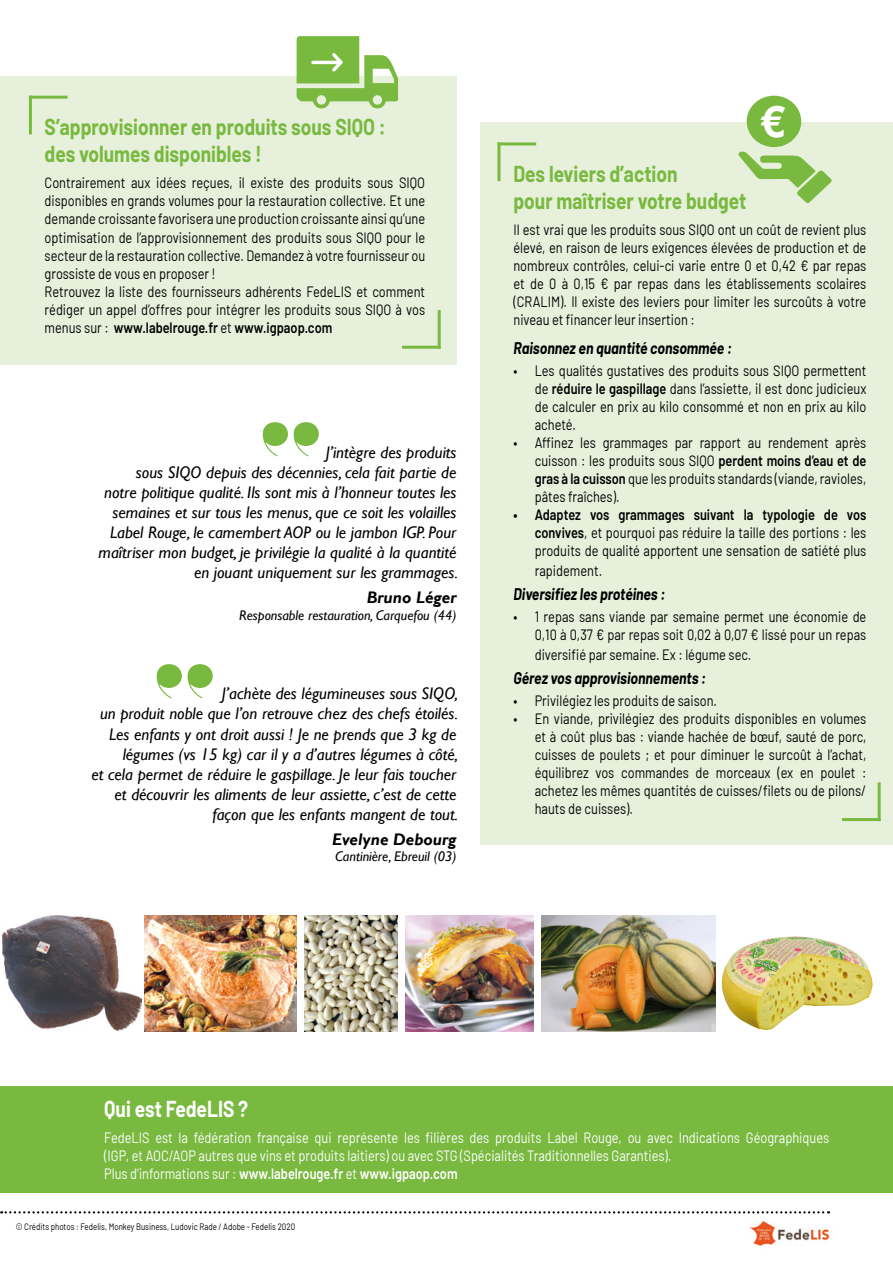
<style>
.page{position:relative;width:893px;height:1263px;background:#fff}
.page>*{position:absolute;margin:0;border:0;box-sizing:border-box;transform-origin:0 0}
.t1{font:700 43.5px "Helvetica Neue LT Com";color:#fff}
.t2{font:700 22.5px/27px "Barlow";color:#79b940;scale:.85 1}
.t3{font:700 22.5px "Barlow";color:#fff;scale:.85 1}
.t4{font:italic 16.8px/20.1px "Gill Sans";color:#000;text-align:right}
.t5{font:italic 700 16.8px "Gill Sans";color:#000}
.t6{font:italic 700 16.5px "Barlow";color:#000;scale:.85 1}
.t7{font:15px/18px "Barlow";color:#000;text-align:justify;scale:.85 1}
.t8{font:15px/18px "Barlow";color:#fff;scale:.85 1}
.t9{font:600 15px "Barlow";color:#fff;scale:.85 1}
.t10{font:italic 13.95px "Gill Sans";color:#000}
.t11{font:9.3px "Barlow";color:#000;scale:.85 1}
.s1{font-weight:600}
.s2{font-weight:400}
</style>
<div class="page">
<img style="left:721px;top:936px;width:71px;height:91px">
<div style="left:480px;top:122px;width:413px;height:723px;background:#e6f0da"></div>
<div style="left:0;top:1086px;width:893px;height:107px;background:#79b940"></div>
<svg style="left:1px;top:1211px;width:828px;height:2px"></svg>
<img style="left:749px;top:1221px;width:81px;height:26px">
<div style="left:0;top:77px;width:456px;height:288px;background:#e6f0da"></div>
<svg style="left:297px;top:36px;width:101px;height:72px"></svg>
<svg style="left:738px;top:151px;width:94px;height:52px"></svg>
<div style="left:747px;top:96px;width:54px;height:51px;background:#79b940;border-radius:50%"></div>
<svg style="left:263px;top:422px;width:56px;height:34px"></svg>
<hr style="left:29px;top:96px;width:39px;height:3px;background:#79b940">
<hr style="left:29px;top:96px;width:3px;height:38px;background:#79b940">
<hr style="left:497px;top:142px;width:39px;height:3px;background:#79b940">
<hr style="left:497px;top:142px;width:3px;height:39px;background:#79b940">
<hr style="left:842px;top:818px;width:39px;height:3px;background:#79b940">
<hr style="left:878px;top:782px;width:3px;height:39px;background:#79b940">
<hr style="left:402px;top:346px;width:39px;height:3px;background:#79b940">
<hr style="left:438px;top:310px;width:3px;height:39px;background:#79b940">
<svg style="left:157px;top:664px;width:56px;height:34px"></svg>
<img style="left:541px;top:915px;width:174px;height:116px">
<img style="left:406px;top:915px;width:127px;height:116px">
<img style="left:304px;top:915px;width:94px;height:116px">
<img style="left:145px;top:915px;width:151px;height:116px">
<img style="left:3px;top:915px;width:138px;height:116px">
<p class="t2" style="left:45px;top:112px;width:403px">S’approvisionner en produits sous SIQO : des volumes disponibles !</p>
<p class="t7" style="left:45px;top:173px;width:449px">Contrairement aux idées reçues, il existe des produits sous SIQO disponibles en grands volumes pour la restauration collective. Et une demande croissante favorisera une production croissante ainsi qu’une optimisation de l’approvisionnement des produits sous SIQO pour le secteur de la restauration collective. Demandez à votre fournisseur ou grossiste de vous en proposer !</p>
<p class="t7" style="left:45px;top:281px;width:449px">Retrouvez la liste des fournisseurs adhérents FedeLIS et comment rédiger un appel d’offres pour intégrer les produits sous SIQO à vos menus sur : <span class="s1">www.labelrouge.fr</span> et <span class="s1">www.igpaop.com</span></p>
<p class="t4" style="left:326px;top:442px;width:132px">J’intègre des produits</p>
<p class="t4" style="left:99px;top:462px;width:361px">sous SIQO depuis des décennies, cela fait partie de<br>notre politique qualité. Ils sont mis à l’honneur toutes les semaines et sur tous les menus, que ce soit les volailles Label Rouge, le camembert AOP ou le jambon IGP. Pour maîtriser mon budget, je privilégie la qualité à la quantité en jouant uniquement sur les grammages.</p>
<p class="t5" style="left:367px;top:587px;width:91px">Bruno Léger</p>
<p class="t10" style="left:239px;top:607px;width:219px">Responsable restauration, Carquefou (44)</p>
<p class="t4" style="left:91px;top:684px;width:368px">J’achète des légumineuses sous SIQO,<br>un produit noble que l’on retrouve chez des chefs étoilés.<br>Les enfants y ont droit aussi ! Je ne prends que 3 kg de légumes (vs 15 kg) car il y a d’autres légumes à côté,<br>et cela permet de réduire le gaspillage. Je leur fais toucher et découvrir les aliments de leur assiette, c’est de cette façon que les enfants mangent de tout.</p>
<p class="t5" style="left:332px;top:829px;width:126px">Evelyne Debourg</p>
<p class="t10" style="left:335px;top:848px;width:123px">Cantinière, Ebreuil (03)</p>
<p class="t1" style="left:760px;top:94px;width:26px">€</p>
<p class="t2" style="left:513px;top:158px;width:275px">Des leviers d’action<br>pour maîtriser votre budget</p>
<p class="t7" style="left:513px;top:220px;width:417px">Il est vrai que les produits sous SIQO ont un coût de revient plus élevé, en raison de leurs exigences élevées de production et de nombreux contrôles, celui-ci varie entre 0 et 0,42 € par repas et de 0 à 0,15 € par repas dans les établissements scolaires (CRALIM). Il existe des leviers pour limiter les surcoûts à votre niveau et financer leur insertion :</p>
<p class="t6" style="left:513px;top:335px;width:259px">Raisonnez en quantité consommée :</p>
<p class="t7" style="left:535px;top:360px;width:392px;text-indent:-21px">• Les qualités gustatives des produits sous SIQO permettent de <span class="s1">réduire le gaspillage</span> dans l’assiette, il est donc judicieux de calculer en prix au kilo consommé et non en prix au kilo acheté.</p>
<p class="t7" style="left:535px;top:432px;width:392px;text-indent:-21px">• Affinez les grammages par rapport au rendement après cuisson : les produits sous SIQO <span class="s1">perdent moins d’eau et de gras à la cuisson</span> que les produits standards (viande, ravioles, pâtes fraîches).</p>
<p class="t7" style="left:535px;top:504px;width:392px;text-indent:-21px"><span class="s1">• Adaptez vos grammages suivant la typologie de vos convives</span>, et pourquoi pas réduire la taille des portions : les produits de qualité apportent une sensation de satiété plus</p>
<p class="t7" style="left:535px;top:560px;width:81px">rapidement.</p>
<p class="t6" style="left:513px;top:581px;width:180px">Diversifiez les protéines :</p>
<p class="t7" style="left:513px;top:606px;width:417px;text-align:right">• 1 repas sans viande par semaine permet une économie de<br>0,10 à 0,37 € par repas soit 0,02 à 0,07 € lissé pour un repas</p>
<p class="t7" style="left:535px;top:644px;width:256px">diversifié par semaine. Ex : légume sec.</p>
<p class="t6" style="left:513px;top:666px;width:228px">Gérez vos approvisionnements :</p>
<p class="t7" style="left:513px;top:690px;width:241px">• Privilégiez les produits de saison.</p>
<p class="t7" style="left:535px;top:708px;width:392px;text-indent:-21px">• En viande, privilégiez des produits disponibles en volumes et à coût plus bas : viande hachée de bœuf, sauté de porc, cuisses de poulets ; et pour diminuer le surcoût à l’achat, équilibrez vos commandes de morceaux (ex en poulet : achetez les mêmes quantités de cuisses/filets ou de pilons/ hauts de cuisses).</p>
<p class="t3" style="left:104px;top:1092px;width:171px">Qui est FedeLIS ?</p>
<p class="t8" style="left:104px;top:1127px;width:854px">FedeLIS est la fédération française qui représente les filières des produits Label Rouge, ou avec Indications Géographiques (IGP, et AOC/AOP autres que vins et produits laitiers) ou avec STG (Spécialités Traditionnelles Garanties).</p>
<p class="t9" style="left:104px;top:1163px;width:417px"><span class="s2">Plus d’informations sur :</span> www.labelrouge.fr <span class="s2">et</span> www.igpaop.com</p>
<p class="t11" style="left:16px;top:1220px;width:330px">© Crédits photos : Fedelis, Monkey Business, Ludovic Rade / Adobe - Fedelis 2020</p>
</div>
